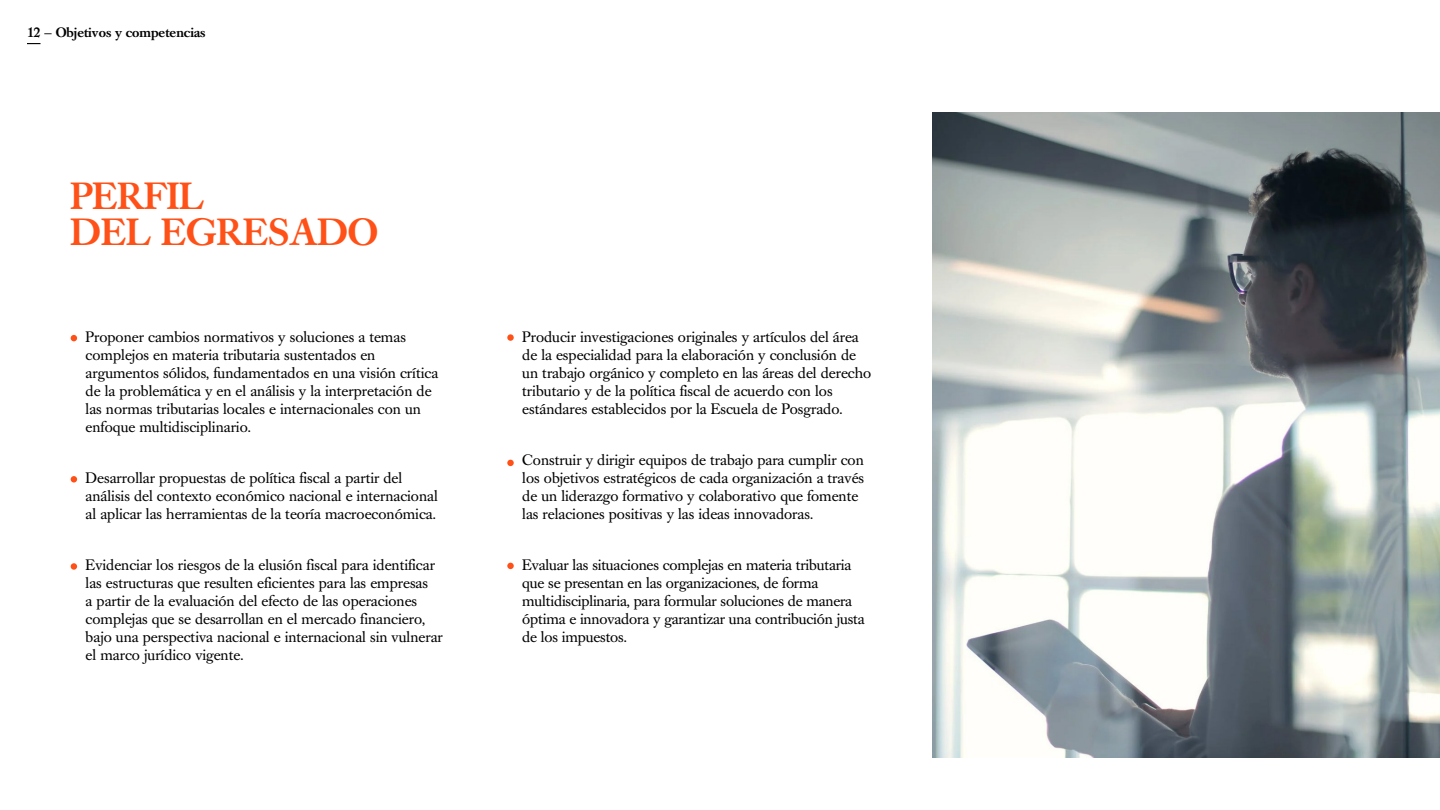
<style>
.page{position:relative;width:1440px;height:810px;background:#fff}
.page>*{position:absolute;margin:0;border:0;box-sizing:border-box;transform-origin:0 0}
.t1{font:500 37.5px/36px "Caslon Book BE";color:#ff5117}
.t2{font:15px/18px "Caslon Book BE";color:#000}
.t3{font:500 13.5px "Caslon Book BE";color:#000}
</style>
<div class="page">
<svg style="left:27px;top:43px;width:13px;height:1px"></svg>
<svg style="left:71px;top:335px;width:6px;height:6px"></svg>
<div style="left:71px;top:476px;width:6px;height:7px;background:#ff5117;border-radius:50%"></div>
<div style="left:71px;top:563px;width:6px;height:7px;background:#ff5117;border-radius:50%"></div>
<div style="left:507px;top:460px;width:7px;height:6px;background:#ff5117;border-radius:50%"></div>
<svg style="left:507px;top:334px;width:7px;height:7px"></svg>
<div style="left:507px;top:563px;width:7px;height:6px;background:#ff5117;border-radius:50%"></div>
<img style="left:933px;top:113px;width:507px;height:644px">
<p class="t3" style="left:27px;top:25px;width:180px">12 — Objetivos y competencias</p>
<h1 class="t1" style="left:71px;top:179px;width:309px">PERFIL<br>DEL EGRESADO</h1>
<p class="t2" style="left:86px;top:329px;width:354px">Proponer cambios normativos y soluciones a temas complejos en materia tributaria sustentados en argumentos sólidos, fundamentados en una visión crítica de la problemática y en el análisis y la interpretación de las normas tributarias locales e internacionales con un enfoque multidisciplinario.</p>
<p class="t2" style="left:86px;top:470px;width:354px">Desarrollar propuestas de política fiscal a partir del análisis del contexto económico nacional e internacional al aplicar las herramientas de la teoría macroeconómica.</p>
<p class="t2" style="left:86px;top:557px;width:359px">Evidenciar los riesgos de la elusión fiscal para identificar las estructuras que resulten eficientes para las empresas<br>a partir de la evaluación del efecto de las operaciones complejas que se desarrollan en el mercado financiero, bajo una perspectiva nacional e internacional sin vulnerar el marco jurídico vigente.</p>
<p class="t2" style="left:522px;top:329px;width:351px">Producir investigaciones originales y artículos del área de la especialidad para la elaboración y conclusión de un trabajo orgánico y completo en las áreas del derecho tributario y de la política fiscal de acuerdo con los estándares establecidos por la Escuela de Posgrado.</p>
<p class="t2" style="left:522px;top:452px;width:343px">Construir y dirigir equipos de trabajo para cumplir con los objetivos estratégicos de cada organización a través de un liderazgo formativo y colaborativo que fomente las relaciones positivas y las ideas innovadoras.</p>
<p class="t2" style="left:522px;top:557px;width:344px">Evaluar las situaciones complejas en materia tributaria que se presentan en las organizaciones, de forma multidisciplinaria, para formular soluciones de manera óptima e innovadora y garantizar una contribución justa de los impuestos.</p>
</div>
